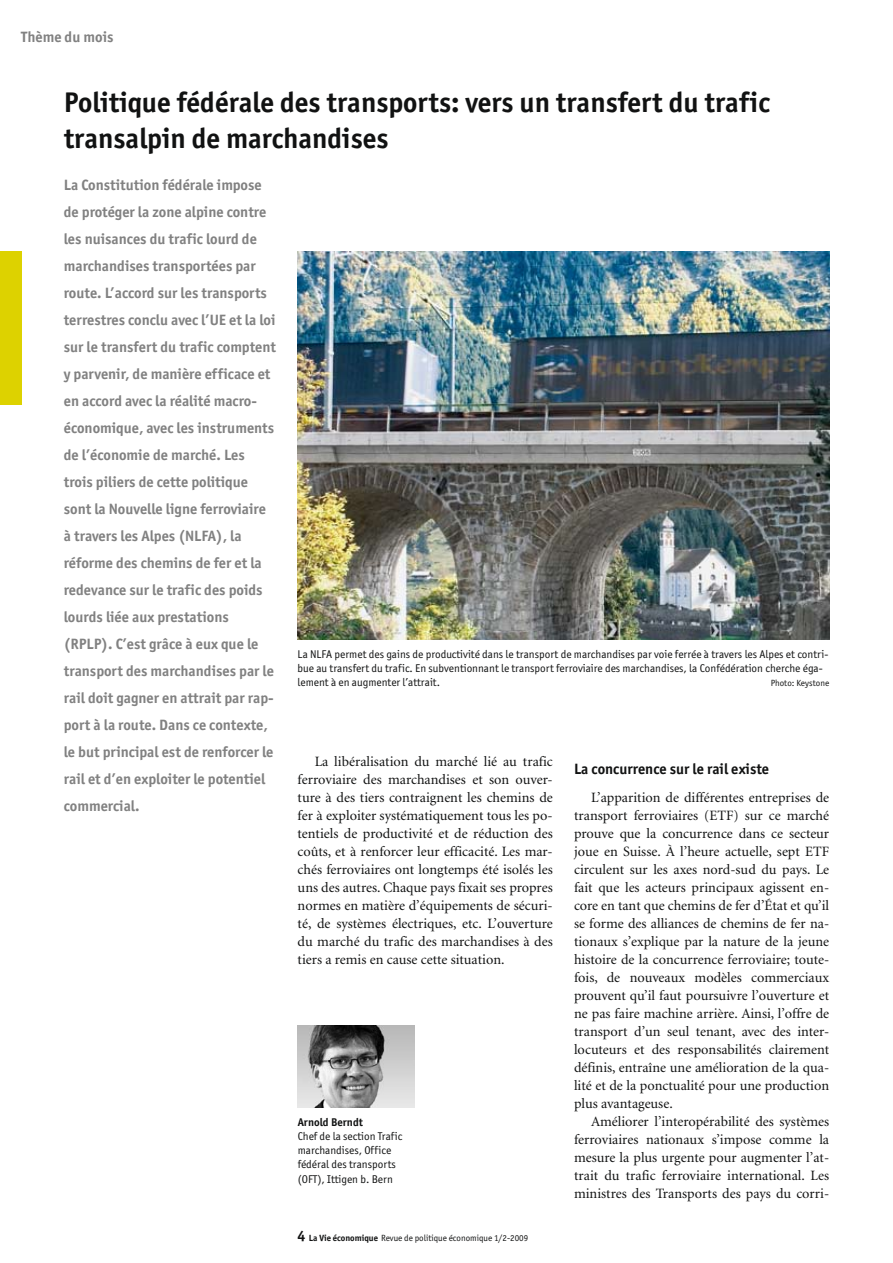
<style>
.page{position:relative;width:893px;height:1263px;background:#fff}
.page>*{position:absolute;margin:0;border:0;box-sizing:border-box;transform-origin:0 0}
.t1{font:700 28.5px/36px "Officina San ITC";color:#111212}
.t2{font:700 15px/27px "Officina San ITC";color:#818181}
.t3{font:700 15px "Officina San ITC";color:#111212}
.t4{font:14.25px/18px "Minion";color:#111212;text-align:justify}
.t5{font:11.25px/14.2px "Officina San ITC";color:#111212}
.t6{font:700 11.25px "Officina San ITC";color:#111212}
.t7{font:9px "Officina San ITC";color:#111212}
.s1{font-weight:700;font-size:15px}
.s2{font-weight:700}
</style>
<div class="page">
<div style="left:0;top:252px;width:21px;height:153px;background:#ddd200"></div>
<img style="left:298px;top:1026px;width:117px;height:82px">
<img style="left:298px;top:251px;width:531px;height:388px">
<p class="t2" style="left:21px;top:23px;width:94px">Thème du mois</p>
<h1 class="t1" style="left:64px;top:84px;width:708px">Politique fédérale des transports: vers un transfert du trafic transalpin de marchandises</h1>
<p class="t2" style="left:64px;top:172px;width:214px">La Constitution fédérale impose de protéger la zone alpine contre les nuisances du trafic lourd de marchandises transportées par route. L’accord sur les transports terrestres conclu avec l’UE et la loi sur le transfert du trafic comptent y parvenir, de manière efficace et en accord avec la réalité macro&shy;économique, avec les instruments de l’économie de marché. Les trois piliers de cette politique sont la Nouvelle ligne ferroviaire à travers les Alpes (NLFA), la réforme des chemins de fer et la redevance sur le trafic des poids lourds liée aux prestations (RPLP). C’est grâce à eux que le transport des marchandises par le rail doit gagner en attrait par rap&shy;port à la route. Dans ce contexte, le but principal est de renforcer le rail et d’en exploiter le potentiel commercial.</p>
<p class="t5" style="left:298px;top:647px;width:532px">La NLFA permet des gains de productivité dans le transport de marchandises par voie ferrée à travers les Alpes et contri&shy;bue au transfert du trafic. En subventionnant le transport ferroviaire des marchandises, la Confédération cherche éga&shy;lement à en augmenter l’attrait.</p>
<p class="t7" style="left:771px;top:678px;width:60px">Photo: Keystone</p>
<p class="t4" style="left:298px;top:752px;width:257px;text-indent:17px">La libéralisation du marché lié au trafic ferroviaire des marchandises et son ouver&shy;ture à des tiers contraignent les chemins de fer à exploiter systématiquement tous les po&shy;tentiels de productivité et de réduction des coûts, et à renforcer leur efficacité. Les mar&shy;chés ferroviaires ont longtemps été isolés les uns des autres. Chaque pays fixait ses propres normes en matière d’équipements de sécuri&shy;té, de systèmes électriques, etc. L’ouverture du marché du trafic des marchandises à des tiers a remis en cause cette situation.</p>
<p class="t3" style="left:574px;top:760px;width:197px">La concurrence sur le rail existe</p>
<p class="t4" style="left:574px;top:788px;width:257px;text-indent:17px">L’apparition de différentes entreprises de transport ferroviaires (ETF) sur ce marché prouve que la concurrence dans ce secteur joue en Suisse. À l’heure actuelle, sept ETF circulent sur les axes nord-sud du pays. Le fait que les acteurs principaux agissent en&shy;core en tant que chemins de fer d’État et qu’il se forme des alliances de chemins de fer na&shy;tionaux s’explique par la nature de la jeune histoire de la concurrence ferroviaire; toute&shy;fois, de nouveaux modèles commerciaux prouvent qu’il faut poursuivre l’ouverture et ne pas faire machine arrière. Ainsi, l’offre de transport d’un seul tenant, avec des inter&shy;locuteurs et des responsabilités clairement définis, entraîne une amélioration de la qua&shy;lité et de la ponctualité pour une production plus avantageuse.</p>
<p class="t4" style="left:574px;top:1112px;width:257px;text-indent:17px">Améliorer l’interopérabilité des systèmes ferroviaires nationaux s’impose comme la mesure la plus urgente pour augmenter l’at&shy;trait du trafic ferroviaire international. Les ministres des Transports des pays du corri-</p>
<p class="t6" style="left:298px;top:1115px;width:67px">Arnold Berndt</p>
<p class="t5" style="left:298px;top:1129px;width:106px">Chef de la section Trafic marchandises, Office fédéral des transports (OFT), Ittigen b. Bern</p>
<p class="t7" style="left:298px;top:1232px;width:232px"><span class="s1">4</span> <span class="s2">La Vie économique</span> Revue de politique économique 1/2-2009</p>
</div>
